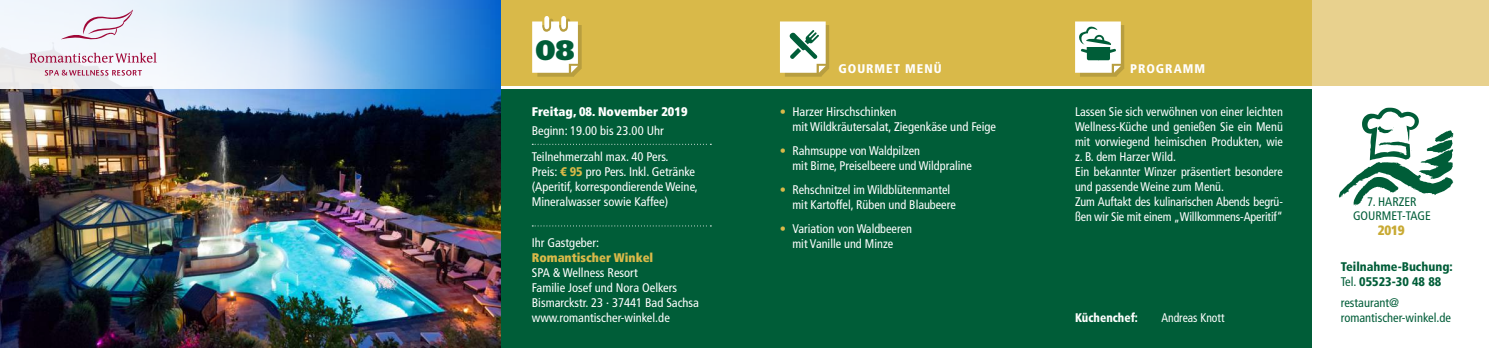
<style>
.page{position:relative;width:1489px;height:348px;background:#fff}
.page>*{position:absolute;margin:0;border:0;box-sizing:border-box;transform-origin:0 0}
.t1{font:900 28px "Frutiger LT Std";color:#005d38}
.t2{font:900 condensed 13.5px "Frutiger LT Std";color:#c8aa34}
.t3{font:condensed 12.5px/15px "Frutiger LT Std";color:#fff}
.t4{font:900 condensed 12.5px/15px "Frutiger LT Std";color:#005d38}
.t5{font:condensed 12.5px/15px "Frutiger LT Std";color:#005d38}
.t6{font:900 condensed 12.5px "Frutiger LT Std";color:#fff}
.t7{font:900 condensed 12.5px "Frutiger LT Std";letter-spacing:.08em;color:#fff}
.t8{font:900 condensed 12.5px "Frutiger LT Std";color:#d9b949}
.t9{font:condensed 12.5px "Frutiger LT Std";color:#fff;scale:.93 1}
.t10{font:900 condensed 12.5px "Frutiger LT Std";color:#fff;scale:.93 1}
.t11{font:condensed 12.38px/13.6px "Frutiger LT Std";color:#005d38;text-align:center}
.s1{font-weight:900;color:#d9b949}
.s2{color:#d9b949}
.s3{font-weight:400}
</style>
<div class="page">
<div style="left:1303px;top:0;width:185px;height:85px;background:#e8d18e"></div>
<svg style="left:1338px;top:107px;width:115px;height:98px"></svg>
<div style="left:484px;top:89px;width:827px;height:258px;background:#005d38"></div>
<div style="left:484px;top:0;width:827px;height:85px;background:#d9b949"></div>
<svg style="left:780px;top:21px;width:49px;height:56px;background:#d5dcc7"></svg>
<svg style="left:1075px;top:21px;width:49px;height:56px;background:#c6d2bb"></svg>
<svg style="left:532px;top:16px;width:49px;height:61px;background:#f0e9cf"></svg>
<img style="left:0;top:89px;width:500px;height:258px">
<svg style="left:532px;top:144px;width:179px;height:1px"></svg>
<svg style="left:532px;top:225px;width:179px;height:1px"></svg>
<svg style="left:283px;top:0;width:217px;height:89px;background:#6ca9e3"></svg>
<svg style="left:0;top:0;width:283px;height:89px;fill:#ecf2fb"></svg>
<svg style="left:61px;top:10px;width:72px;height:30px"></svg>
<svg style="left:30px;top:53px;width:127px;height:10px"></svg>
<svg style="left:45px;top:70px;width:97px;height:5px"></svg>
<h1 class="t1" style="left:535px;top:33px;width:40px">08</h1>
<p class="t6" style="left:531px;top:104px;width:157px">Freitag, 08. November 2019</p>
<p class="t3" style="left:531px;top:117px;width:138px;line-height:26.2px">Beginn: 19.00 bis 23.00 Uhr<br>Teilnehmerzahl max. 40 Pers.</p>
<p class="t3" style="left:531px;top:164px;width:167px">Preis: <span class="s1">€ 95</span> pro Pers. Inkl. Getränke (Aperitif, korrespondierende Weine,<br>Mineralwasser sowie Kaffee)</p>
<p class="t3" style="left:531px;top:235px;width:69px">Ihr Gastgeber:</p>
<p class="t8" style="left:531px;top:249px;width:123px">Romantischer Winkel</p>
<p class="t3" style="left:531px;top:265px;width:169px">SPA &amp; Wellness Resort<br>Familie Josef und Nora Oelkers<br>Bismarckstr. 23 · 37441 Bad Sachsa www.romantischer-winkel.de</p>
<p class="t7" style="left:838px;top:61px;width:105px">GOURMET MENÜ</p>
<p class="t7" style="left:1129px;top:61px;width:77px">PROGRAMM</p>
<p class="t3" style="left:792px;top:104px;width:205px;text-indent:-12px"><span class="s2">•</span> Harzer Hirschschinken<br>mit Wildkräutersalat, Ziegenkäse und Feige</p>
<p class="t3" style="left:792px;top:143px;width:181px;text-indent:-12px"><span class="s2">•</span> Rahmsuppe von Waldpilzen<br>mit Birne, Preiselbeere und Wildpraline</p>
<p class="t3" style="left:792px;top:182px;width:165px;text-indent:-12px"><span class="s2">•</span> Rehschnitzel im Wildblütenmantel mit Kartoffel, Rüben und Blaubeere</p>
<p class="t3" style="left:780px;top:221px;width:134px;text-align:center"><span class="s2">•</span> Variation von Waldbeeren mit Vanille und Minze</p>
<p class="t3" style="left:1075px;top:104px;width:209px">Lassen Sie sich verwöhnen von einer leichten Wellness-Küche und genießen Sie ein Menü mit vorwiegend heimischen Produkten, wie z. B. dem Harzer Wild.<br>Ein bekannter Winzer präsentiert besondere und passende Weine zum Menü.<br>Zum Auftakt des kulinarischen Abends begrü&shy;ßen wir Sie mit einem „Willkommens-Aperitif“</p>
<p class="t10" style="left:1075px;top:309px;width:69px">Küchenchef:</p>
<p class="t9" style="left:1161px;top:310px;width:69px">Andreas Knott</p>
<p class="t11" style="left:1352px;top:195px;width:79px">7. HARZER<br>GOURMET-TAGE</p>
<p class="t2" style="left:1377px;top:221px;width:29px">2019</p>
<p class="t4" style="left:1340px;top:259px;width:114px">Teilnahme-Buchung:<br><span class="s3">Tel.</span> 05523-30 48 88</p>
<p class="t5" style="left:1340px;top:295px;width:112px">restaurant@ romantischer-winkel.de</p>
</div>
